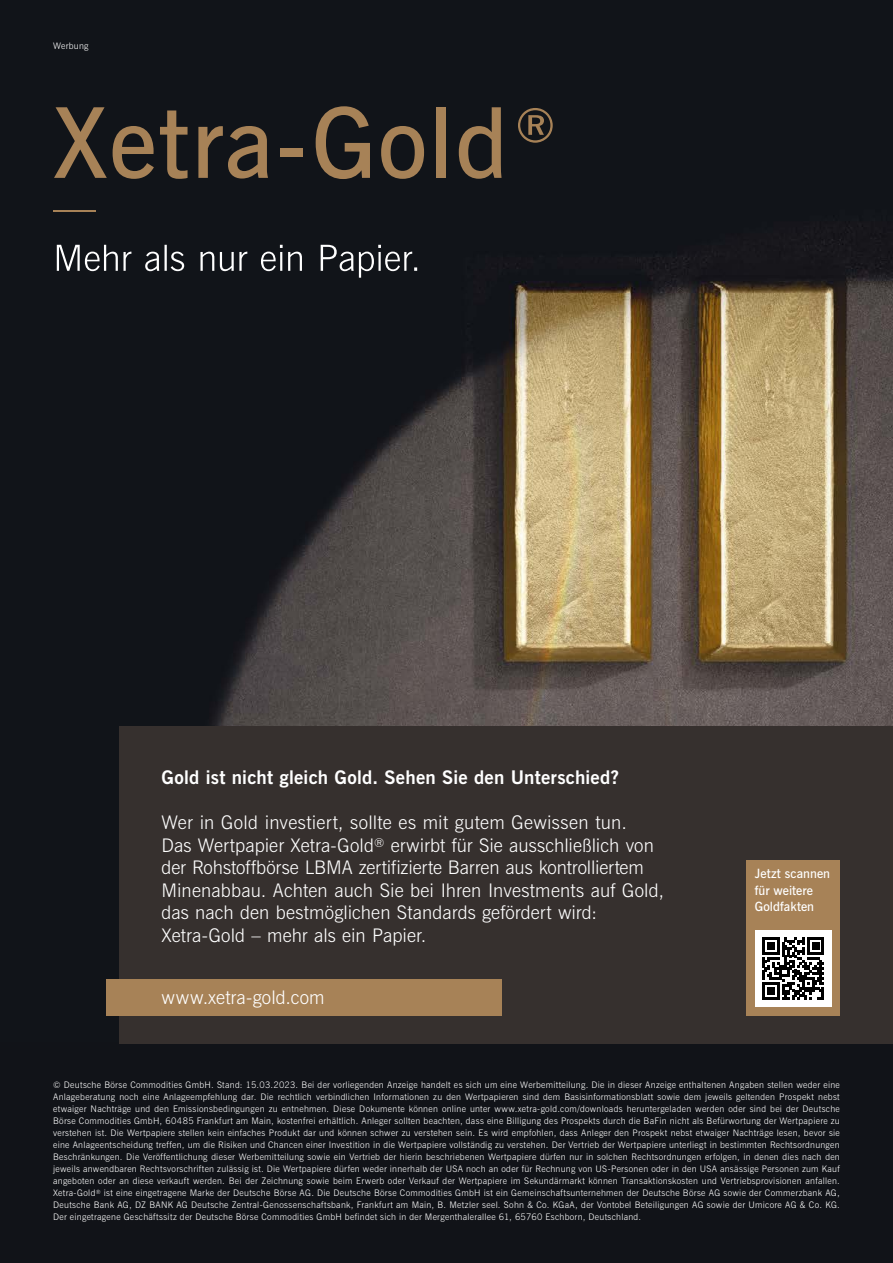
<style>
.page{position:relative;width:893px;height:1263px;background:#111318}
.page>*{position:absolute;margin:0;border:0;box-sizing:border-box;transform-origin:0 0}
.t1{font:300 18.75px/22.5px "News Gothic BT";letter-spacing:.005em;color:#fff}
.t2{font:700 18.75px "News Gothic BT";letter-spacing:.01em;color:#fff}
.t3{font:600 12.75px/16.5px "News Gothic BT";letter-spacing:.005em;color:#fff}
.t4{font:300 9px/12px "News Gothic BT";letter-spacing:.03em;color:#fff;text-align:justify}
</style>
<div class="page">
<img style="left:53px;top:107px;width:840px;height:909px">
<div style="left:119px;top:727px;width:774px;height:317px;background:#36302e"></div>
<div style="left:106px;top:979px;width:396px;height:36px;background:#a78257"></div>
<svg style="left:57px;top:245px;width:360px;height:33px"></svg>
<svg style="left:54px;top:107px;width:53px;height:71px"></svg>
<svg style="left:113px;top:126px;width:41px;height:53px"></svg>
<svg style="left:160px;top:110px;width:28px;height:69px"></svg>
<svg style="left:198px;top:126px;width:70px;height:53px"></svg>
<div style="left:280px;top:148px;width:23px;height:9px;background:#a78257"></div>
<svg style="left:316px;top:106px;width:54px;height:73px"></svg>
<svg style="left:381px;top:126px;width:43px;height:53px"></svg>
<div style="left:437px;top:107px;width:9px;height:71px;background:#a78257"></div>
<svg style="left:459px;top:107px;width:42px;height:72px"></svg>
<svg style="left:518px;top:108px;width:35px;height:35px"></svg>
<hr style="left:53px;top:211px;width:43px;height:1px;background:#a78257">
<div style="left:746px;top:860px;width:94px;height:155px;background:#a78257"></div>
<div style="left:755px;top:930px;width:76px;height:77px;background:#fff"></div>
<svg style="left:762px;top:937px;width:62px;height:63px"></svg>
<p class="t4" style="left:53px;top:40px;width:37px">Werbung</p>
<p class="t2" style="left:162px;top:766px;width:459px">Gold ist nicht gleich Gold. Sehen Sie den Unterschied?</p>
<p class="t1" style="left:162px;top:811px;width:504px">Wer in Gold investiert, sollte es mit gutem Gewissen tun.<br>Das Wertpapier Xetra-Gold<sup>®</sup> erwirbt für Sie ausschließlich von der Rohstoffbörse LBMA zertifizierte Barren aus kontrolliertem Minenabbau. Achten auch Sie bei Ihren Investments auf Gold, das nach den bestmöglichen Standards gefördert wird:<br>Xetra-Gold – mehr als ein Papier.</p>
<p class="t1" style="left:162px;top:986px;width:165px">www.xetra-gold.com</p>
<p class="t3" style="left:755px;top:865px;width:77px">Jetzt scannen für weitere<br>Goldfakten</p>
<p class="t4" style="left:53px;top:1079px;width:788px">© Deutsche Börse Commodities GmbH. Stand: 15.03.2023. Bei der vorliegenden Anzeige handelt es sich um eine Werbemitteilung. Die in dieser Anzeige enthaltenen Angaben stellen weder eine Anlageberatung noch eine Anlageempfehlung dar. Die rechtlich verbindlichen Informationen zu den Wertpapieren sind dem Basisinformationsblatt sowie dem jeweils geltenden Prospekt nebst etwaiger Nachträge und den Emissionsbedingungen zu entnehmen. Diese Dokumente können online unter www.xetra-gold.com/downloads heruntergeladen werden oder sind bei der Deutsche Börse Commodities GmbH, 60485 Frankfurt am Main, kostenfrei erhältlich. Anleger sollten beachten, dass eine Billigung des Prospekts durch die BaFin nicht als Befürwortung der Wertpapiere zu verstehen ist. Die Wertpapiere stellen kein einfaches Produkt dar und können schwer zu verstehen sein. Es wird empfohlen, dass Anleger den Prospekt nebst etwaiger Nachträge lesen, bevor sie eine Anlageentscheidung treffen, um die Risiken und Chancen einer Investition in die Wertpapiere vollständig zu verstehen. Der Vertrieb der Wertpapiere unterliegt in bestimmten Rechtsordnungen Beschränkungen. Die Veröffentlichung dieser Werbemitteilung sowie ein Vertrieb der hierin beschriebenen Wertpapiere dürfen nur in solchen Rechtsordnungen erfolgen, in denen dies nach den jeweils anwendbaren Rechtsvorschriften zulässig ist. Die Wertpapiere dürfen weder innerhalb der USA noch an oder für Rechnung von US-Personen oder in den USA ansässige Personen zum Kauf angeboten oder an diese verkauft werden. Bei der Zeichnung sowie beim Erwerb oder Verkauf der Wertpapiere im Sekundärmarkt können Transaktionskosten und Vertriebsprovisionen anfallen.<br>Xetra-Gold<sup>®</sup> ist eine eingetragene Marke der Deutsche Börse AG. Die Deutsche Börse Commodities GmbH ist ein Gemeinschaftsunternehmen der Deutsche Börse AG sowie der Commerzbank AG, Deutsche Bank AG, DZ BANK AG Deutsche Zentral-Genossenschaftsbank, Frankfurt am Main, B. Metzler seel. Sohn &amp; Co. KGaA, der Vontobel Beteiligungen AG sowie der Umicore AG &amp; Co. KG.<br>Der eingetragene Geschäftssitz der Deutsche Börse Commodities GmbH befindet sich in der Mergenthalerallee 61, 65760 Eschborn, Deutschland.</p>
</div>
